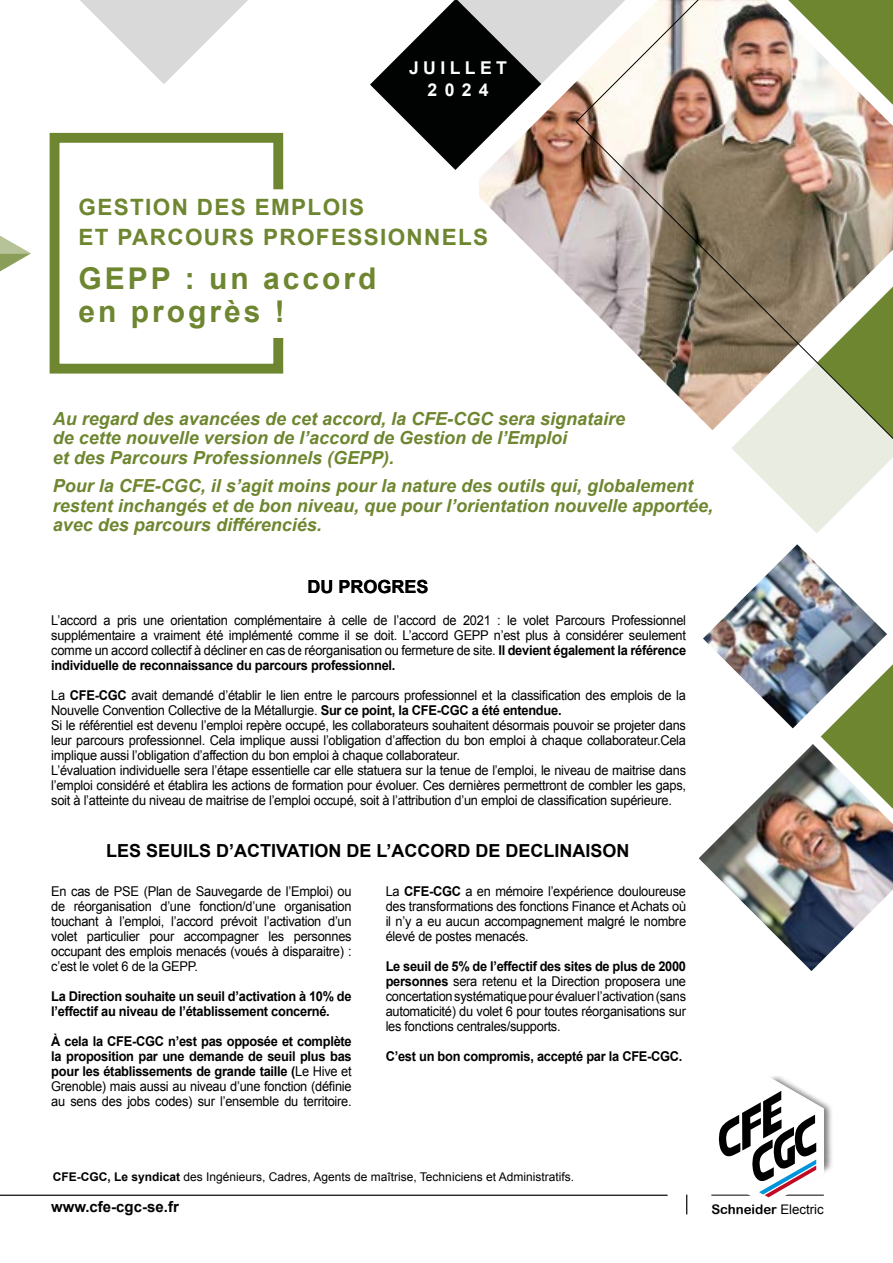
<style>
.page{position:relative;width:893px;height:1263px;background:#fff}
.page>*{position:absolute;margin:0;border:0;box-sizing:border-box;transform-origin:0 0}
.t1{font:700 30px/33px "Arial";letter-spacing:.1em;color:#6e8630}
.t2{font:700 22.5px/30px "Arial";letter-spacing:.06em;color:#6e8630}
.t3{font:italic 700 18px/19.5px "Arial";color:#6e8630}
.t4{font:700 18px "Arial";color:#000}
.t5{font:700 17.7px/21.1px "Arial";letter-spacing:.25em;color:#fff;text-align:center}
.t6{font:700 15px "Arial";color:#000}
.t7{font:13.5px/15px "Arial";letter-spacing:-.02em;color:#000;text-align:justify;scale:.95 1}
.t8{font:700 13.5px/15px "Arial";letter-spacing:-.02em;color:#000;scale:.95 1}
.t9{font:13.2px "Arial Rounded MT Bold";color:#000}
.t10{font:12px "Arial";color:#000}
.s1{font-weight:700}
.s2{font-weight:400}
.s3{font-family:"Arial"}
</style>
<div class="page">
<svg style="left:479px;top:170px;width:96px;height:123px"></svg>
<svg style="left:80px;top:0;width:168px;height:84px"></svg>
<svg style="left:370px;top:0;width:205px;height:170px"></svg>
<svg style="left:0;top:235px;width:31px;height:37px"></svg>
<img style="left:575px;top:0;width:318px;height:408px">
<svg style="left:49px;top:132px;width:235px;height:242px"></svg>
<hr style="left:711px;top:1195px;width:113px;height:1px;background:#000">
<img style="left:824px;top:1102px;width:8px;height:71px">
<svg style="left:712px;top:1076px;width:112px;height:122px"></svg>
<hr style="left:0;top:1194px;width:668px;height:2px;background:#000">
<svg style="left:686px;top:1194px;width:1px;height:20px"></svg>
<img style="left:699px;top:809px;width:194px;height:162px">
<img style="left:690px;top:287px;width:203px;height:522px">
<h3 class="t5" style="left:409px;top:58px;width:100px">JUILLET<br>2024</h3>
<h2 class="t2" style="left:79px;top:193px;width:411px">GESTION DES EMPLOIS<br>ET PARCOURS PROFESSIONNELS</h2>
<h1 class="t1" style="left:79px;top:263px;width:299px">GEPP : un accord en progrès !</h1>
<h3 class="t3" style="left:53px;top:409px;width:574px">Au regard des avancées de cet accord, la CFE-CGC sera signataire de cette nouvelle version de l’accord de Gestion de l’Emploi<br>et des Parcours Professionnels (GEPP).</h3>
<h3 class="t3" style="left:53px;top:477px;width:662px">Pour la CFE-CGC, il s’agit moins pour la nature des outils qui, globalement restent inchangés et de bon niveau, que pour l’orientation nouvelle apportée, avec des parcours différenciés.</h3>
<h3 class="t4" style="left:307px;top:575px;width:123px">DU PROGRES</h3>
<p class="t7" style="left:51px;top:613px;width:670px">L’accord a pris une orientation complémentaire à celle de l’accord de 2021 : le volet Parcours Professionnel supplémentaire a vraiment été implémenté comme il se doit. L’accord GEPP n’est plus à considérer seulement comme un accord collectif à décliner en cas de réorganisation ou fermeture de site. <span class="s1">Il devient également la référence individuelle de reconnaissance du parcours professionnel.</span></p>
<p class="t7" style="left:51px;top:688px;width:670px;text-align:left">La <span class="s1">CFE-CGC</span> avait demandé d’établir le lien entre le parcours professionnel et la classification des emplois de la Nouvelle Convention Collective de la Métallurgie. <span class="s1">Sur ce point, la CFE-CGC a été entendue.<br></span>Si le référentiel est devenu l’emploi repère occupé, les collaborateurs souhaitent désormais pouvoir se projeter dans leur parcours professionnel. Cela implique aussi l’obligation d’affection du bon emploi à chaque collaborateur.Cela implique aussi l’obligation d’affection du bon emploi à chaque collaborateur.<br>L’évaluation individuelle sera l’étape essentielle car elle statuera sur la tenue de l’emploi, le niveau de maitrise dans l’emploi considéré et établira les actions de formation pour évoluer. Ces dernières permettront de combler les gaps, soit à l’atteinte du niveau de maitrise de l’emploi occupé, soit à l’attribution d’un emploi de classification supérieure.</p>
<h3 class="t4" style="left:106px;top:839px;width:525px">LES SEUILS D’ACTIVATION DE L’ACCORD DE DECLINAISON</h3>
<p class="t7" style="left:51px;top:883px;width:318px">En cas de PSE (Plan de Sauvegarde de l’Emploi) ou de réorganisation d’une fonction/d’une organisation touchant à l’emploi, l’accord prévoit l’activation d’un volet particulier pour accompagner les personnes occupant des emplois menacés (voués à disparaitre) : c’est le volet 6 de la GEPP.</p>
<p class="t8" style="left:51px;top:989px;width:318px">La Direction souhaite un seuil d’activation à 10% de l’effectif au niveau de l’établissement concerné.</p>
<p class="t8" style="left:51px;top:1034px;width:318px;text-align:justify">À cela la CFE-CGC n’est pas opposée et complète la proposition par une demande de seuil plus bas pour les établissements de grande taille (<span class="s2">Le Hive et Grenoble) mais aussi au niveau d’une fonction (définie au sens des jobs codes) sur l’ensemble du territoire.</span></p>
<p class="t7" style="left:386px;top:883px;width:318px">La <span class="s1">CFE-CGC</span> a en mémoire l’expérience douloureuse des transformations des fonctions Finance et Achats où il n’y a eu aucun accompagnement malgré le nombre élevé de postes menacés.</p>
<p class="t7" style="left:386px;top:958px;width:318px"><span class="s1">Le seuil de 5% de l’effectif des sites de plus de 2000 personnes</span> sera retenu et la Direction proposera une concertation systématique pour évaluer l’activation (sans automaticité) du volet 6 pour toutes réorganisations sur les fonctions centrales/supports.</p>
<p class="t8" style="left:386px;top:1049px;width:314px">C’est un bon compromis, accepté par la CFE-CGC.</p>
<p class="t10" style="left:53px;top:1169px;width:523px"><span class="s1">CFE-CGC, Le syndicat</span> des Ingénieurs, Cadres, Agents de maîtrise, Techniciens et Administratifs.</p>
<p class="t6" style="left:51px;top:1197px;width:129px">www.cfe-cgc-se.fr</p>
<p class="t9" style="left:711px;top:1201px;width:114px">Schneider <span class="s3">Electric</span></p>
</div>
